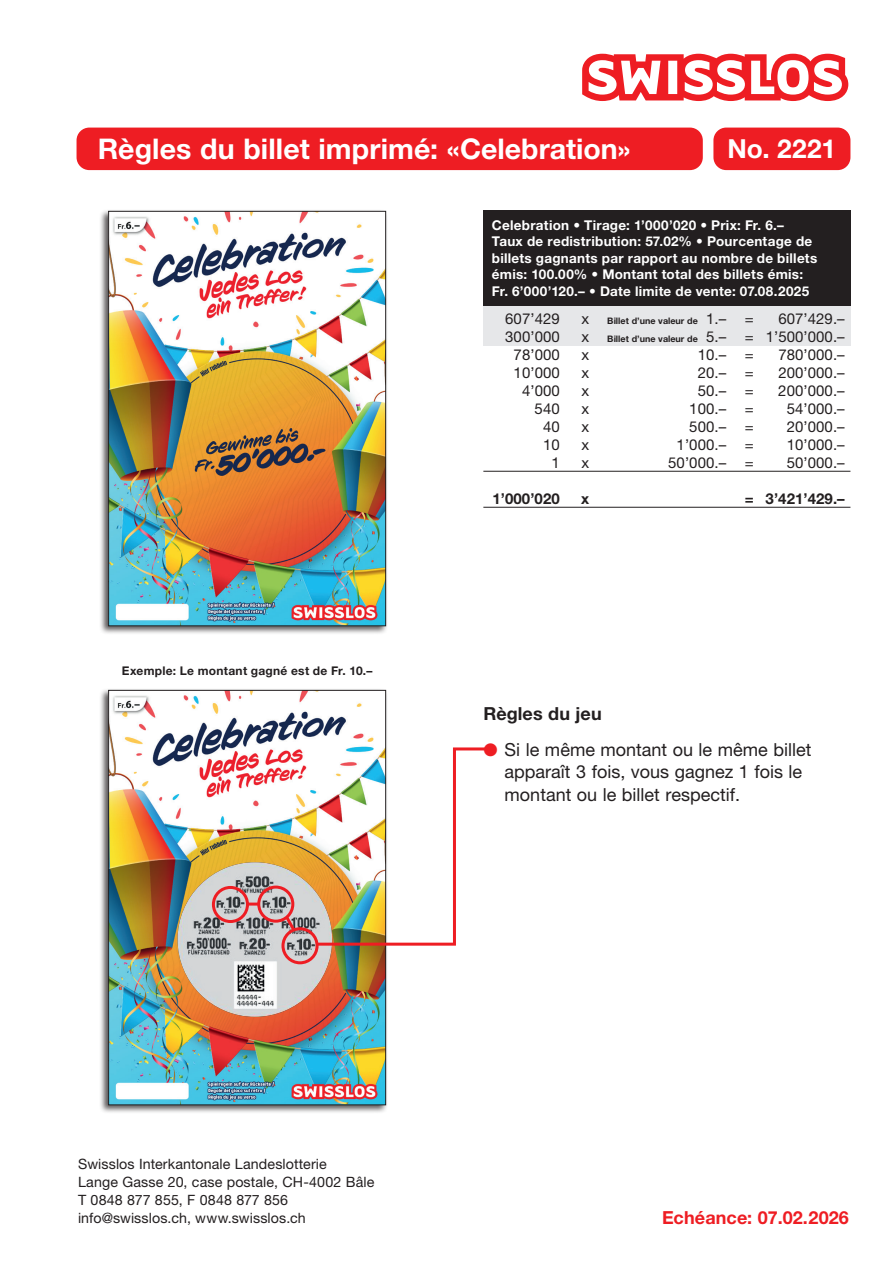
<style>
.page{position:relative;width:893px;height:1263px;background:#fff}
.page>*{position:absolute;margin:0;border:0;box-sizing:border-box;transform-origin:0 0}
.t1{font:700 28.5px "Helvetica Neue LT Std";color:#fff}
.t2{font:700 26.25px "Helvetica Neue LT Std";letter-spacing:.01em;color:#fff}
.t3{font:18px/22.5px "Helvetica Neue LT Std";color:#231f20}
.t4{font:700 18px "Helvetica Neue LT Std";letter-spacing:.005em;color:#ee1d23}
.t5{font:700 18px "Helvetica Neue LT Std";letter-spacing:.005em;color:#231f20}
.t6{font:15px "Helvetica Neue LT Std";letter-spacing:.005em;color:#231f20}
.t7{font:700 15px "Helvetica Neue LT Std";letter-spacing:.005em;color:#231f20}
.t8{font:14.25px/18px "Helvetica Neue LT Std";letter-spacing:.005em;color:#231f20}
.t9{font:700 13.5px/16.5px "Helvetica Neue LT Std";letter-spacing:.02em;color:#fff}
.t10{font:700 12px "Helvetica Neue LT Std";letter-spacing:.02em;color:#231f20}
.t11{font:700 9px "Helvetica Neue LT Std";color:#231f20}
.s1{font-weight:400;font-size:15px}
.s2{color:#ee1d23}
</style>
<div class="page">
<div style="left:99px;top:688px;width:289px;height:426px;background:#231f20;opacity:.75"></div>
<img style="left:110px;top:692px;width:274px;height:411px">
<div style="left:108px;top:690px;width:278px;height:415px;border:1px solid #231f20"></div>
<div style="left:77px;top:128px;width:626px;height:42px;background:#ee1d23;border-radius:13px"></div>
<svg style="left:582px;top:54px;width:266px;height:47px"></svg>
<div style="left:713px;top:128px;width:137px;height:42px;background:#ee1d23;border-radius:13px"></div>
<div style="left:99px;top:209px;width:289px;height:426px;background:#231f20;opacity:.75"></div>
<img style="left:110px;top:213px;width:274px;height:411px">
<div style="left:108px;top:211px;width:278px;height:415px;border:1px solid #231f20"></div>
<img style="left:178px;top:862px;width:154px;height:155px;border-radius:77px">
<div style="left:212px;top:886px;width:37px;height:37px;border:3px solid #ee1d23;border-radius:50%"></div>
<div style="left:281px;top:927px;width:38px;height:37px;border:3px solid #ee1d23;border-radius:50%"></div>
<div style="left:257px;top:885px;width:37px;height:38px;border:3px solid #ee1d23;border-radius:50%"></div>
<svg style="left:314px;top:746px;width:177px;height:201px"></svg>
<svg style="left:247px;top:902px;width:12px;height:3px"></svg>
<svg style="left:283px;top:913px;width:15px;height:21px"></svg>
<div style="left:483px;top:306px;width:367px;height:39px;background:#e6e7e9"></div>
<hr style="left:483px;top:471px;width:367px;height:1px;background:#231f20">
<hr style="left:483px;top:507px;width:367px;height:1px;background:#231f20">
<div style="left:483px;top:210px;width:367px;height:96px;background:#231f20"></div>
<h1 class="t1" style="left:98px;top:131px;width:534px">Règles du billet imprimé: «Celebration»</h1>
<h2 class="t2" style="left:727px;top:133px;width:110px">No. 2221</h2>
<p class="t10" style="left:122px;top:663px;width:252px">Exemple: Le montant gagné est de Fr. 10.–</p>
<p class="t9" style="left:492px;top:216px;width:327px">Celebration • Tirage: 1’000’020 • Prix: Fr. 6.– Taux de redistribution: 57.02% • Pourcentage de billets gagnants par rapport au nombre de billets émis: 100.00% • Montant total des billets émis:<br>Fr. 6’000’120.– • Date limite de vente: 07.08.2025</p>
<p class="t6" style="left:505px;top:309px;width:56px">607’429</p>
<p class="t11" style="left:581px;top:315px;width:174px"><span class="s1">x</span> Billet d’une valeur de <span class="s1">1.– =</span></p>
<p class="t6" style="left:778px;top:309px;width:68px">607’429.–</p>
<p class="t6" style="left:505px;top:327px;width:56px">300’000</p>
<p class="t11" style="left:581px;top:333px;width:265px"><span class="s1">x</span> Billet d’une valeur de <span class="s1">5.– = 1’500’000.–</span></p>
<p class="t6" style="left:514px;top:345px;width:48px">78’000</p>
<p class="t6" style="left:581px;top:345px;width:9px">x</p>
<p class="t6" style="left:698px;top:345px;width:58px">10.– =</p>
<p class="t6" style="left:778px;top:345px;width:68px">780’000.–</p>
<p class="t6" style="left:514px;top:363px;width:48px">10’000</p>
<p class="t6" style="left:581px;top:363px;width:9px">x</p>
<p class="t6" style="left:698px;top:363px;width:58px">20.– =</p>
<p class="t6" style="left:778px;top:363px;width:68px">200’000.–</p>
<p class="t6" style="left:522px;top:381px;width:39px">4’000</p>
<p class="t6" style="left:581px;top:381px;width:9px">x</p>
<p class="t6" style="left:698px;top:381px;width:58px">50.– =</p>
<p class="t6" style="left:778px;top:381px;width:68px">200’000.–</p>
<p class="t6" style="left:535px;top:399px;width:27px">540</p>
<p class="t6" style="left:581px;top:399px;width:9px">x</p>
<p class="t6" style="left:689px;top:399px;width:66px">100.– =</p>
<p class="t6" style="left:787px;top:399px;width:60px">54’000.–</p>
<p class="t6" style="left:543px;top:417px;width:18px">40</p>
<p class="t6" style="left:581px;top:417px;width:9px">x</p>
<p class="t6" style="left:689px;top:417px;width:66px">500.– =</p>
<p class="t6" style="left:787px;top:417px;width:60px">20’000.–</p>
<p class="t6" style="left:543px;top:435px;width:18px">10</p>
<p class="t6" style="left:581px;top:435px;width:9px">x</p>
<p class="t6" style="left:677px;top:435px;width:79px">1’000.– =</p>
<p class="t6" style="left:787px;top:435px;width:60px">10’000.–</p>
<p class="t6" style="left:551px;top:453px;width:10px">1</p>
<p class="t6" style="left:581px;top:453px;width:9px">x</p>
<p class="t6" style="left:668px;top:453px;width:87px">50’000.– =</p>
<p class="t6" style="left:787px;top:453px;width:60px">50’000.–</p>
<p class="t7" style="left:492px;top:489px;width:69px">1’000’020</p>
<p class="t7" style="left:581px;top:489px;width:10px">x</p>
<p class="t7" style="left:745px;top:489px;width:101px">= 3’421’429.–</p>
<h3 class="t5" style="left:483px;top:702px;width:120px">Règles du jeu</h3>
<h3 class="t3" style="left:505px;top:738px;width:308px;text-indent:-21px"><span class="s2">●</span> Si le même montant ou le même billet apparaît 3 fois, vous gagnez 1 fois le montant ou le billet respectif.</h3>
<p class="t8" style="left:78px;top:1154px;width:298px">Swisslos Interkantonale Landeslotterie<br>Lange Gasse 20, case postale, CH-4002 Bâle T 0848 877 855, F 0848 877 856 info@swisslos.ch, www.swisslos.ch</p>
<h3 class="t4" style="left:662px;top:1206px;width:188px">Echéance: 07.02.2026</h3>
</div>
